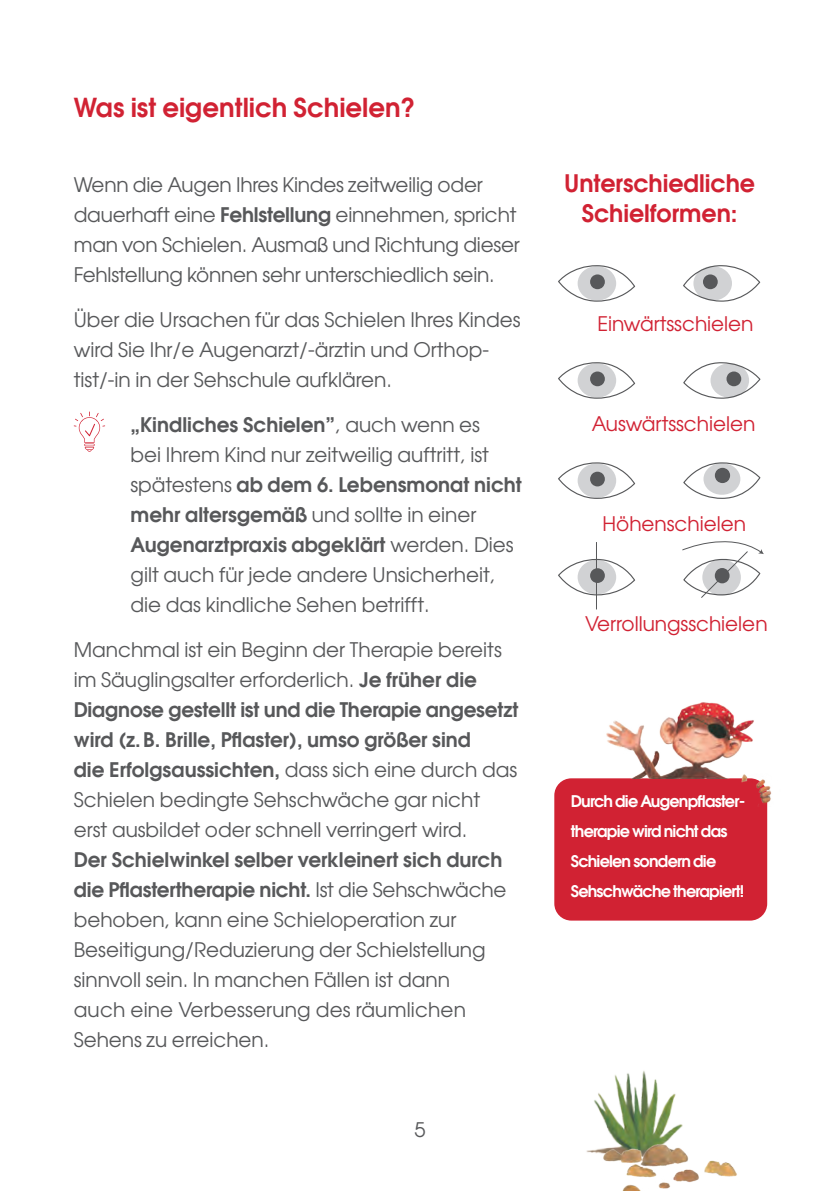
<style>
.page{position:relative;width:840px;height:1191px;background:#fff}
.page>*{position:absolute;margin:0;border:0;box-sizing:border-box;transform-origin:0 0}
.t1{font:26px "Avant Garde Gothic ITC Dm";color:#d12233}
.t2{font:24px/30px "Avant Garde Gothic ITC Dm";letter-spacing:-.005em;color:#d12233;text-align:center}
.t3{font:20px/30px "Avant Garde Gothic ITC";color:#57585a}
.t4{font:20px "Avant Garde Gothic ITC";color:#d12233}
.Kasten{font:16px/30px "Avant Garde Gothic ITC Dm";letter-spacing:-.05em;color:#fff}
.s1{font-family:"Avant Garde Gothic ITC Dm"}
</style>
<div class="page">
<svg style="left:558px;top:558px;width:77px;height:38px"></svg>
<hr style="left:595px;top:542px;width:1px;height:67px;background:#57585a">
<svg style="left:682px;top:541px;width:81px;height:57px"></svg>
<svg style="left:558px;top:462px;width:77px;height:37px"></svg>
<svg style="left:683px;top:462px;width:77px;height:37px"></svg>
<svg style="left:558px;top:362px;width:77px;height:37px"></svg>
<svg style="left:683px;top:362px;width:77px;height:37px"></svg>
<svg style="left:683px;top:265px;width:77px;height:37px"></svg>
<svg style="left:558px;top:265px;width:77px;height:37px"></svg>
<div style="left:554px;top:778px;width:212px;height:142px;background:#d12233;border-radius:17px"></div>
<img style="left:575px;top:702px;width:197px;height:106px">
<svg style="left:74px;top:411px;width:31px;height:41px"></svg>
<img style="left:586px;top:1071px;width:97px;height:82px">
<img style="left:599px;top:1136px;width:138px;height:55px">
<p class="t1" style="left:74px;top:91px;width:343px">Was ist eigentlich Schielen?</p>
<p class="t3" style="left:74px;top:170px;width:447px">Wenn die Augen Ihres Kindes zeitweilig oder dauerhaft eine <span class="s1">Fehlstellung</span> einnehmen, spricht man von Schielen. Ausmaß und Richtung dieser Fehlstellung können sehr unterschiedlich sein.</p>
<p class="t3" style="left:74px;top:305px;width:448px">Über die Ursachen für das Schielen Ihres Kindes wird Sie Ihr/e Augenarzt/-ärztin und Orthop&shy;tist/-in in der Sehschule aufklären.</p>
<p class="t3" style="left:130px;top:410px;width:393px"><span class="s1">„Kindliches Schielen”</span>, auch wenn es<br>bei Ihrem Kind nur zeitweilig auftritt, ist spätestens <span class="s1">ab dem 6. Lebensmonat nicht mehr altersgemäß</span> und sollte in einer <span class="s1">Augenarztpraxis abgeklärt</span> werden. Dies gilt auch für jede andere Unsicherheit, die das kindliche Sehen betrifft.</p>
<p class="t3" style="left:74px;top:635px;width:446px">Manchmal ist ein Beginn der Therapie bereits im Säuglingsalter erforderlich. <span class="s1">Je früher die Diagnose gestellt ist und die Therapie angesetzt wird (z.B. Brille, Pflaster), umso größer sind<br>die Erfolgsaussichten,</span> dass sich eine durch das Schielen bedingte Sehschwäche gar nicht erst ausbildet oder schnell verringert wird.<br><span class="s1">Der Schielwinkel selber verkleinert sich durch die Pflastertherapie nicht.</span> Ist die Sehschwäche behoben, kann eine Schieloperation zur Beseitigung/Reduzierung der Schielstellung sinnvoll sein. In manchen Fällen ist dann<br>auch eine Verbesserung des räumlichen Sehens zu erreichen.</p>
<p class="t3" style="left:414px;top:1115px;width:13px">5</p>
<p class="t2" style="left:564px;top:168px;width:192px">Unterschiedliche<br>Schielformen:</p>
<p class="t4" style="left:597px;top:311px;width:157px">Einwärtsschielen</p>
<p class="t4" style="left:591px;top:411px;width:165px">Auswärtsschielen</p>
<p class="t4" style="left:602px;top:511px;width:145px">Höhenschielen</p>
<p class="t4" style="left:584px;top:611px;width:184px">Verrollungsschielen</p>
<p class="Kasten" style="left:570px;top:786px;width:176px">Durch die Augenpflaster&shy;therapie wird nicht das<br>Schielen sondern die<br>Sehschwäche therapiert!</p>
</div>
